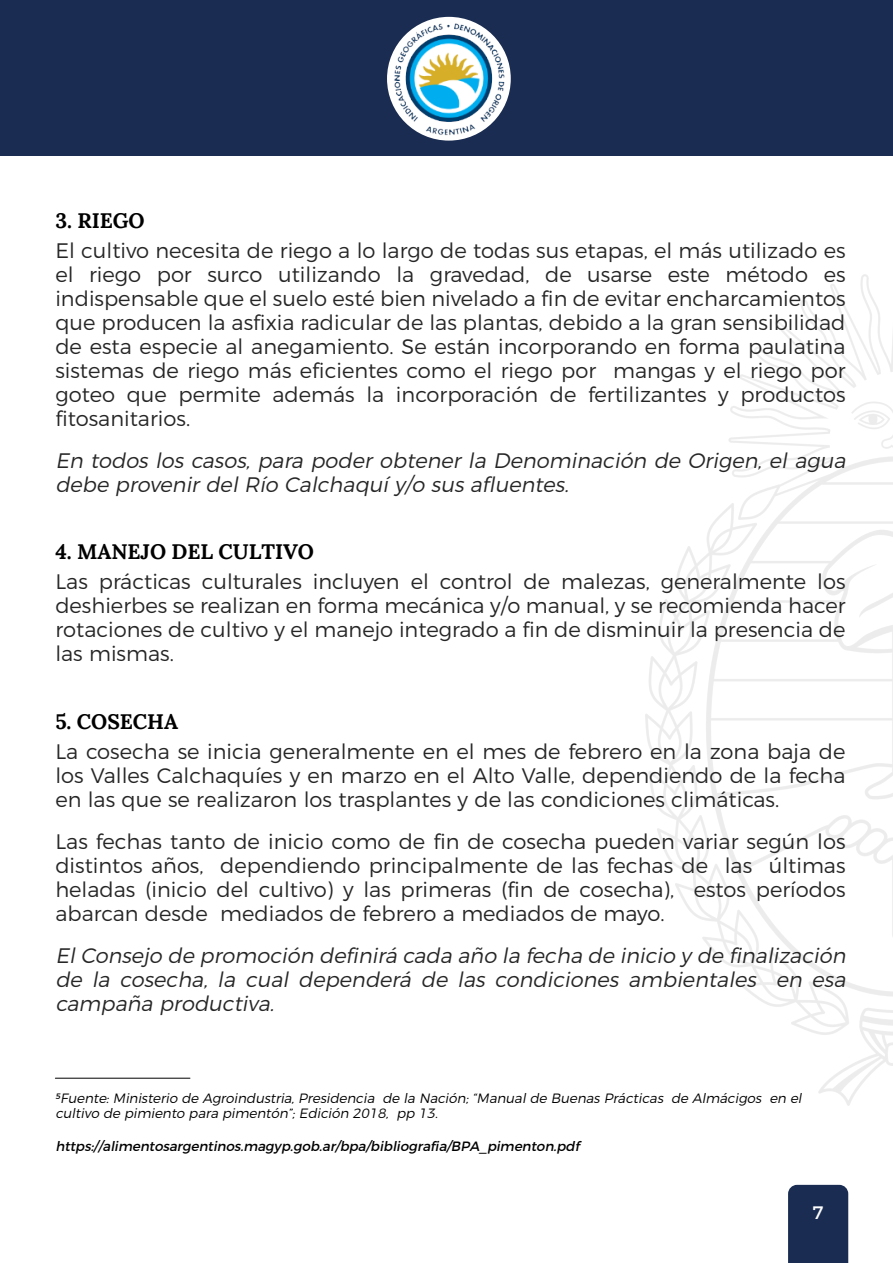
<style>
.page{position:relative;width:893px;height:1263px;background:#fff}
.page>*{position:absolute;margin:0;border:0;box-sizing:border-box;transform-origin:0 0}
.t1{font:300 21px "Montserrat";color:#262626}
.t2{font:italic 300 21px "Montserrat";color:#262626}
.t3{font:700 21px "Lora";letter-spacing:-.005em;color:#000}
.t4{font:18px "Montserrat";color:#fff}
.t5{font:italic 300 13.5px "Montserrat";color:#000}
.t6{font:italic 13.5px "Montserrat";color:#000}
.t7{font:italic 7.8px "Montserrat";color:#000}
</style>
<div class="page">
<div style="left:788px;top:1185px;width:60px;height:78px;background:#1a2c51"></div>
<div style="left:0;top:0;width:893px;height:156px;background:#1a2c51"></div>
<img style="left:387px;top:21px;width:124px;height:115px">
<hr style="left:55px;top:1078px;width:135px;height:1px;background:#000">
<p class="t3" style="left:55px;top:206px;width:91px">3. RIEGO</p>
<p class="t1" style="left:55px;top:237px;width:792px">El cultivo necesita de riego a lo largo de todas sus etapas, el más utilizado es</p>
<p class="t1" style="left:55px;top:261px;width:792px">el riego por surco utilizando la gravedad, de usarse este método es</p>
<p class="t1" style="left:55px;top:285px;width:792px">indispensable que el suelo esté bien nivelado a fin de evitar encharcamientos</p>
<p class="t1" style="left:55px;top:309px;width:792px">que producen la asfixia radicular de las plantas, debido a la gran sensibilidad</p>
<p class="t1" style="left:55px;top:333px;width:792px">de esta especie al anegamiento. Se están incorporando en forma paulatina</p>
<p class="t1" style="left:55px;top:357px;width:792px">sistemas de riego más eficientes como el riego por mangas y el riego por</p>
<p class="t1" style="left:55px;top:381px;width:792px">goteo que permite además la incorporación de fertilizantes y productos</p>
<p class="t1" style="left:55px;top:405px;width:136px">fitosanitarios.</p>
<p class="t2" style="left:55px;top:447px;width:796px">En todos los casos, para poder obtener la Denominación de Origen, el agua</p>
<p class="t2" style="left:55px;top:471px;width:519px">debe provenir del Río Calchaquí y/o sus afluentes.</p>
<p class="t3" style="left:55px;top:538px;width:260px">4. MANEJO DEL CULTIVO</p>
<p class="t1" style="left:55px;top:569px;width:792px">Las prácticas culturales incluyen el control de malezas, generalmente los</p>
<p class="t1" style="left:55px;top:593px;width:792px">deshierbes se realizan en forma mecánica y/o manual, y se recomienda hacer</p>
<p class="t1" style="left:55px;top:617px;width:792px">rotaciones de cultivo y el manejo integrado a fin de disminuir la presencia de</p>
<p class="t1" style="left:55px;top:641px;width:120px">las mismas.</p>
<p class="t3" style="left:55px;top:707px;width:124px">5. COSECHA</p>
<p class="t1" style="left:55px;top:738px;width:792px">La cosecha se inicia generalmente en el mes de febrero en la zona baja de</p>
<p class="t1" style="left:55px;top:762px;width:792px">los Valles Calchaquíes y en marzo en el Alto Valle, dependiendo de la fecha</p>
<p class="t1" style="left:55px;top:786px;width:725px">en las que se realizaron los trasplantes y de las condiciones climáticas.</p>
<p class="t1" style="left:55px;top:828px;width:792px">Las fechas tanto de inicio como de fin de cosecha pueden variar según los</p>
<p class="t1" style="left:55px;top:852px;width:792px">distintos años, dependiendo principalmente de las fechas de las últimas</p>
<p class="t1" style="left:55px;top:876px;width:792px">heladas (inicio del cultivo) y las primeras (fin de cosecha), estos períodos</p>
<p class="t1" style="left:55px;top:900px;width:611px">abarcan desde mediados de febrero a mediados de mayo.</p>
<p class="t2" style="left:55px;top:942px;width:796px">ElConsejo de promoción definirá cada año la fecha de inicio y de finalización</p>
<p class="t2" style="left:55px;top:966px;width:796px">de la cosecha, la cual dependerá de las condiciones ambientales en esa</p>
<p class="t2" style="left:55px;top:990px;width:225px">campaña productiva.</p>
<p class="t7" style="left:55px;top:1091px;width:8px">5</p>
<p class="t5" style="left:60px;top:1090px;width:746px">Fuente: Ministerio de Agroindustria, Presidencia de la Nación; “Manual de Buenas Prácticas de Almácigos en el</p>
<p class="t5" style="left:55px;top:1105px;width:387px">cultivo de pimiento para pimentón”; Edición 2018, pp 13.</p>
<p class="t6" style="left:55px;top:1138px;width:526px">https://alimentosargentinos.magyp.gob.ar/bpa/bibliografia/BPA_ pimenton.pdf</p>
<p class="t4" style="left:813px;top:1201px;width:13px">7</p>
</div>
